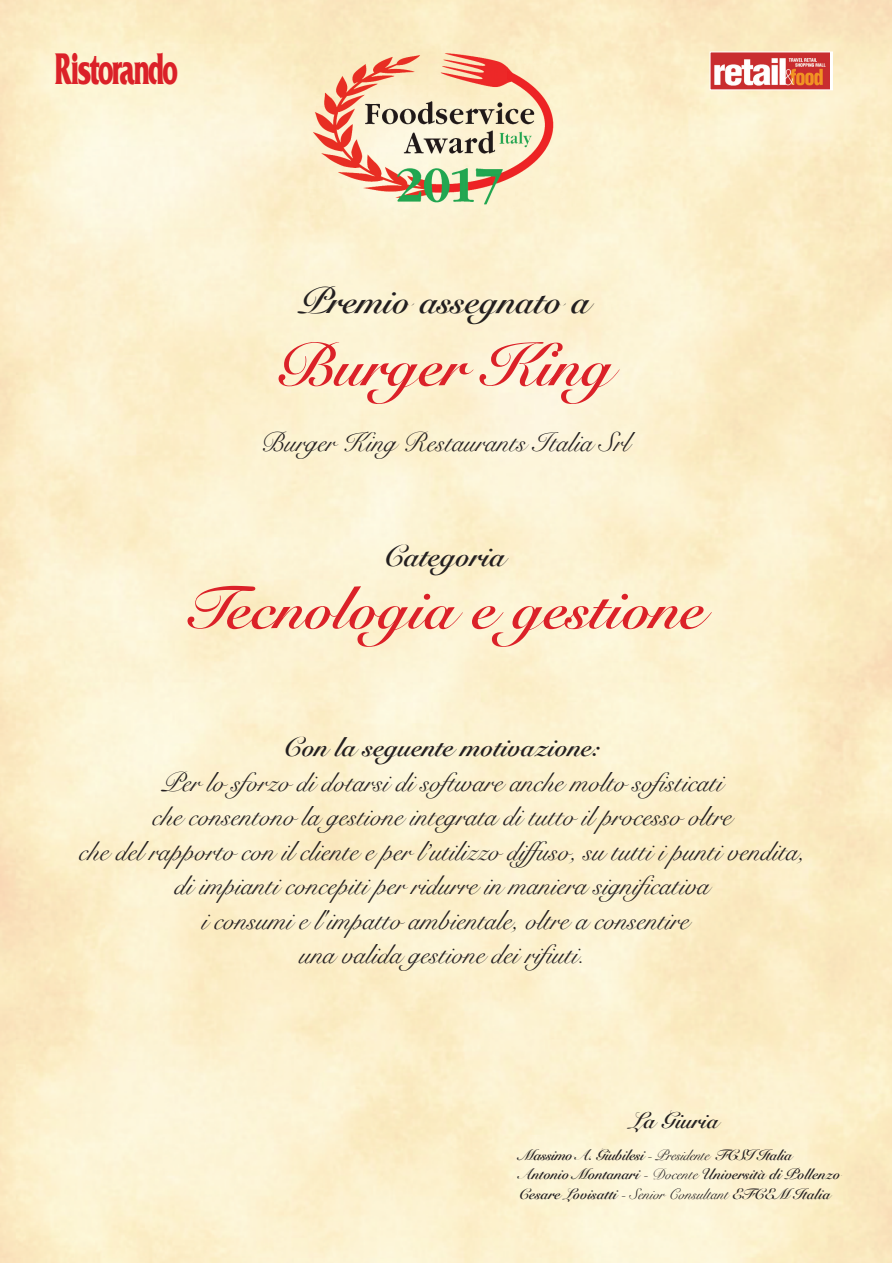
<style>
.page{position:relative;width:892px;height:1263px;background:#fff}
.page>*{position:absolute;margin:0;border:0;box-sizing:border-box;transform-origin:0 0}
.t1{font:700 60px "Snell Roundhand";color:#db2128}
.t2{font:700 46.5px "Friz Quadrata";letter-spacing:-.05em;color:#db2128;scale:.6 1}
.t3{font:700 36px "Snell Roundhand";color:#231f20}
.t4{font:700 30px "Snell Roundhand";color:#231f20}
.t5{font:27px/34.5px "Snell Roundhand";color:#231f20;text-align:center}
.t6{font:700 27px "Snell Roundhand";color:#231f20}
.t7{font:700 22.5px "Snell Roundhand";color:#231f20}
.t8{font:700 15px/19.5px "Snell Roundhand";color:#231f20}
.s1{font-weight:400}
</style>
<div class="page">
<img style="left:310px;top:44px;width:253px;height:170px">
<img style="left:712px;top:54px;width:117px;height:34px">
<h2 class="t2" style="left:55px;top:41px;width:207px">Ristorando</h2>
<h3 class="t3" style="left:299px;top:280px;width:292px">Premio assegnato a</h3>
<h1 class="t1" style="left:277px;top:329px;width:337px">Burger King</h1>
<p class="t5" style="left:260px;top:426px;width:370px">Burger King Restaurants Italia Srl</p>
<p class="t4" style="left:384px;top:538px;width:123px">Categoria</p>
<h1 class="t1" style="left:185px;top:572px;width:521px">Tecnologia e gestione</h1>
<p class="t6" style="left:284px;top:731px;width:317px">Con la seguente motivazione:</p>
<p class="t5" style="left:79px;top:765px;width:727px">Per lo sforzo di dotarsi di software anche molto sofisticati<br>che consentono la gestione integrata di tutto il processo oltre<br>che del rapporto con il cliente e per l’utilizzo diffuso, su tutti i punti vendita, di impianti concepiti per ridurre in maniera significativa<br>i consumi e l'impatto ambientale, oltre a consentire<br>una valida gestione dei rifiuti.</p>
<p class="t7" style="left:631px;top:1106px;width:89px">La Giuria</p>
<p class="t8" style="left:519px;top:1145px;width:322px">Massimo A. Giubilesi <span class="s1">- Presidente</span> FCSI Italia<br>Antonio Montanari <span class="s1">- Docente</span> Università di Pollenzo<br>Cesare Lovisatti <span class="s1">- Senior Consultant</span> EFCEM Italia</p>
</div>
